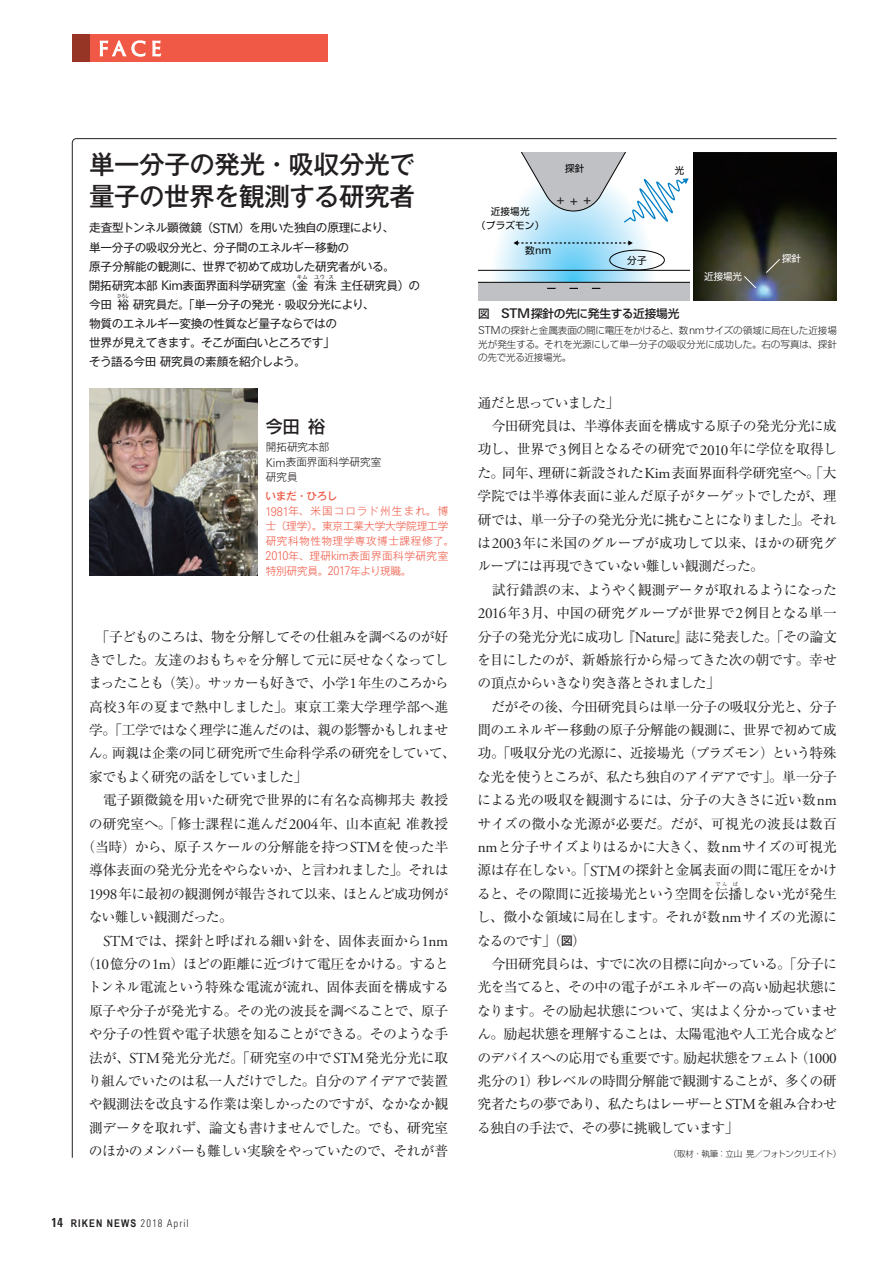
<style>
.page{position:relative;width:893px;height:1263px;background:#fff}
.page>*{position:absolute;margin:0;border:0;box-sizing:border-box;transform-origin:0 0}
.t1{font:500 25.5px/32px "Gothic MB101 Pr 6";letter-spacing:-.015em;color:#231f20}
.t2{font:19.2px "Trajan Sans Pro";color:#fff}
.t3{font:500 16.95px "Shin Go Pr 6";color:#231f20}
.t4{font:13.8px/23.4px "Ryumin Pr 6";letter-spacing:-.035em;color:#231f20}
.t5{font:13.8px "Ryumin Pr 6";letter-spacing:-.06em;color:#231f20}
.t6{font:13.8px "Ryumin Pr 6";letter-spacing:-.09em;color:#231f20}
.t7{font:13.8px "Ryumin Pr 6";letter-spacing:.005em;color:#231f20}
.t8{font:13.8px "Ryumin Pr 6";letter-spacing:-.055em;color:#231f20}
.t9{font:13.8px "Ryumin Pr 6";color:#231f20}
.t10{font:13.8px "Ryumin Pr 6";letter-spacing:.01em;color:#231f20}
.t11{font:13.8px "Ryumin Pr 6";letter-spacing:-.005em;color:#231f20}
.t12{font:13.8px "Ryumin Pr 6";letter-spacing:-.01em;color:#231f20}
.t13{font:13.2px "Linotype Univers Basic";color:#231f20}
.t14{font:11.7px/19.2px "Gothic MB101 Pr 6";letter-spacing:-.03em;color:#231f20}
.t15{font:500 11.7px "Shin Go Pr 6";letter-spacing:-.025em;color:#231f20}
.t16{font:10.8px "Linotype Univers Basic";color:#030303}
.t17{font:300 10.65px/14.9px "Gothic MB101 Pr 6";letter-spacing:.045em;color:#f05946}
.t18{font:300 10.65px/14.9px "Gothic MB101 Pr 6";color:#231f20}
.t19{font:700 10.65px "Arial Narrow";letter-spacing:.1em;color:#231f20}
.t20{font:300 9.6px/13.8px "Shin Go Pr 6";letter-spacing:-.01em;color:#231f20;text-align:justify}
.t21{font:9.6px/13.8px "Shin Go Pr 6";letter-spacing:.02em;color:#030303;text-align:center}
.t22{font:9.6px "Shin Go Pr 6";letter-spacing:-.015em;color:#fff}
.t23{font:300 8.55px "Shin Go Pr 6";letter-spacing:-.055em;color:#231f20}
.t24{font:5.25px "Gothic MB101 Pr 6";letter-spacing:.04em;color:#231f20}
.t25{font:5.25px "Gothic MB101 Pr 6";letter-spacing:.04em;color:#231f20;scale:.73 1}
.t26{font:5.25px "Ryumin Pr 6";color:#231f20}
.s1{font-family:"Linotype Univers Basic";font-size:13.2px}
.s2{font-family:"Linotype Univers Basic";font-size:12px}
.s3{font-weight:500}
.s4{font-family:"Adobe Garamond Pro";font-size:15.15px}
.s5{font-family:"Linotype Univers";font-stretch:condensed;font-size:12.75px}
.s6{font-family:"Linotype Univers";font-weight:300;font-stretch:condensed}
.s7{font-family:"Shin Go Pr 6";font-size:9.6px}
.s8{font-family:"Linotype Univers Basic";font-size:13.35px}
.s9{font-family:"Linotype Univers Basic";font-size:10.95px}
.s10{font-family:"Shin Go Pr 6";font-weight:500;font-size:11.7px}
</style>
<div class="page">
<img style="left:89px;top:389px;width:169px;height:187px">
<div style="left:89px;top:34px;width:238px;height:28px;background:#f05946"></div>
<svg style="left:99px;top:40px;width:63px;height:17px"></svg>
<div style="left:72px;top:34px;width:17px;height:28px;background:#963425"></div>
<div style="left:478px;top:282px;width:212px;height:19px;background:#bfc1c4"></div>
<hr style="left:478px;top:270px;width:212px;height:1px;background:#030303">
<hr style="left:478px;top:282px;width:212px;height:1px;background:#030303">
<svg style="left:490px;top:152px;width:199px;height:137px"></svg>
<img style="left:694px;top:152px;width:143px;height:149px">
<svg style="left:743px;top:275px;width:14px;height:14px"></svg>
<svg style="left:765px;top:258px;width:15px;height:15px"></svg>
<h2 class="t2" style="left:98px;top:35px;width:65px">FACE</h2>
<h1 class="t1" style="left:89px;top:147px;width:328px">単一分子の発光・吸収分光で量子の世界を観測する研究者</h1>
<p class="t14" style="left:89px;top:218px;width:307px">走査型トンネル顕微鏡（<span class="s1">STM</span>）を用いた独自の原理により、単一分子の吸収分光と、分子間のエネルギー移動の<br>原子分解能の観測に、世界で初めて成功した研究者がいる。開拓研究本部 <span class="s1">Kim</span>表面界面科学研究室（金</p>
<p class="t24" style="left:314px;top:273px;width:13px">ユウ</p>
<p class="t24" style="left:328px;top:273px;width:7px">ス</p>
<p class="t14" style="left:89px;top:294px;width:287px">今田裕研究員だ。「単一分子の発光・吸収分光により、</p>
<p class="t24" style="left:297px;top:273px;width:13px">キム</p>
<p class="t14" style="left:314px;top:275px;width:108px">有洙主任研究員）の</p>
<p class="t25" style="left:118px;top:292px;width:17px">ひろし</p>
<p class="t14" style="left:89px;top:313px;width:249px">物質のエネルギー変換の性質など量子ならではの世界が見えてきます。そこが面白いところです」そう語る今田研究員の素顔を紹介しよう。</p>
<p class="t3" style="left:266px;top:413px;width:61px">今田裕</p>
<p class="t18" style="left:266px;top:439px;width:117px">開拓研究本部<br><span class="s2">Kim</span>表面界面科学研究室研究員</p>
<p class="t17" style="left:265px;top:488px;width:190px"><span class="s3">いまだ・ひろし<br></span><span class="s2">1981</span>年、米国コロラド州生まれ。博士（理学）。東京工業大学大学院理工学研究科物性物理学専攻博士課程修了。<br><span class="s2">2010</span>年、理研<span class="s2">kim</span>表面界面科学研究室特別研究員。<span class="s2">2017</span>年より現職。</p>
<p class="t5" style="left:89px;top:625px;width:360px">　「子どものころは、物を分解してその仕組みを調べるのが好</p>
<p class="t4" style="left:88px;top:647px;width:362px">きでした。友達のおもちゃを分解して元に戻せなくなってし</p>
<p class="t6" style="left:89px;top:672px;width:362px">まったことも（笑）。サッカーも好きで、小学<span class="s4">1</span>年生のころから</p>
<p class="t10" style="left:89px;top:696px;width:361px">高校<span class="s4">3</span>年の夏まで熱中しました」。東京工業大学理学部へ進</p>
<p class="t4" style="left:89px;top:717px;width:361px">学。「工学ではなく理学に進んだのは、親の影響かもしれませ</p>
<p class="t4" style="left:89px;top:741px;width:369px">ん。両親は企業の同じ研究所で生命科学系の研究をしていて、</p>
<p class="t5" style="left:89px;top:766px;width:219px">家でもよく研究の話をしていました」</p>
<p class="t12" style="left:89px;top:789px;width:360px">　電子顕微鏡を用いた研究で世界的に有名な高柳邦夫教授</p>
<p class="t7" style="left:89px;top:813px;width:361px">の研究室へ。「修士課程に進んだ<span class="s4">2004</span>年、山本直紀准教授</p>
<p class="t4" style="left:82px;top:834px;width:368px">（当時）から、原子スケールの分解能を持つ<span class="s4">STM</span>を使った半</p>
<p class="t8" style="left:89px;top:859px;width:361px">導体表面の発光分光をやらないか、と言われました」。それは</p>
<p class="t4" style="left:89px;top:881px;width:361px"><span class="s4">1998</span>年に最初の観測例が報告されて以来、ほとんど成功例が</p>
<p class="t5" style="left:89px;top:906px;width:146px">ない難しい観測だった。</p>
<p class="t11" style="left:103px;top:929px;width:347px"><span class="s4">STM</span>では、探針と呼ばれる細い針を、固体表面から<span class="s4">1nm</span></p>
<p class="t4" style="left:82px;top:951px;width:369px">（<span class="s4">10</span>億分の<span class="s4">1m</span>）ほどの距離に近づけて電圧をかける。すると</p>
<p class="t4" style="left:88px;top:975px;width:362px">トンネル電流という特殊な電流が流れ、固体表面を構成する</p>
<p class="t4" style="left:89px;top:998px;width:361px">原子や分子が発光する。その光の波長を調べることで、原子</p>
<p class="t4" style="left:89px;top:1021px;width:361px">や分子の性質や電子状態を知ることができる。そのような手</p>
<p class="t9" style="left:89px;top:1046px;width:361px">法が、<span class="s4">STM</span>発光分光だ。「研究室の中で<span class="s4">STM</span>発光分光に取</p>
<p class="t4" style="left:88px;top:1068px;width:362px">り組んでいたのは私一人だけでした。自分のアイデアで装置</p>
<p class="t4" style="left:89px;top:1092px;width:361px">や観測法を改良する作業は楽しかったのですが、なかなか観</p>
<p class="t4" style="left:89px;top:1115px;width:361px">測データを取れず、論文も書けませんでした。でも、研究室</p>
<p class="t4" style="left:89px;top:1138px;width:361px">のほかのメンバーも難しい実験をやっていたので、それが普</p>
<p class="t19" style="left:51px;top:1215px;width:139px"><span class="s5">14</span> RIKEN NEWS <span class="s6">2018 April</span></p>
<p class="t21" style="left:476px;top:204px;width:70px">近接場光<br>（プラズモン）</p>
<p class="t21" style="left:565px;top:161px;width:21px">探針</p>
<p class="t13" style="left:556px;top:192px;width:37px">+++</p>
<p class="t16" style="left:525px;top:244px;width:28px"><span class="s7">数</span>nm</p>
<p class="t21" style="left:675px;top:163px;width:11px">光</p>
<p class="t21" style="left:627px;top:252px;width:21px">分子</p>
<p class="t22" style="left:704px;top:268px;width:39px">近接場光</p>
<p class="t22" style="left:782px;top:250px;width:21px">探針</p>
<p class="t15" style="left:478px;top:303px;width:203px">図　<span class="s8">STM</span>探針の先に発生する近接場光</p>
<p class="t20" style="left:478px;top:322px;width:360px"><span class="s9">STM</span>の探針と金属表面の間に電圧をかけると、数<span class="s9">nm</span>サイズの領域に局在した近接場光が発生する。それを光源にして単一分子の吸収分光に成功した。右の写真は、探針の先で光る近接場光。</p>
<p class="t4" style="left:477px;top:390px;width:361px">通だと思っていました」<br>　今田研究員は、半導体表面を構成する原子の発光分光に成功し、世界で<span class="s4">3</span>例目となるその研究で<span class="s4">2010</span>年に学位を取得した。同年、理研に新設された<span class="s4">Kim</span>表面界面科学研究室へ。「大学院では半導体表面に並んだ原子がターゲットでしたが、理研では、単一分子の発光分光に挑むことになりました」。それは<span class="s4">2003</span>年に米国のグループが成功して以来、ほかの研究グループには再現できていない難しい観測だった。<br>　試行錯誤の末、ようやく観測データが取れるようになった<br><span class="s4">2016</span>年<span class="s4">3</span>月、中国の研究グループが世界で<span class="s4">2</span>例目となる単一分子の発光分光に成功し『<span class="s4">Nature</span>』誌に発表した。「その論文を目にしたのが、新婚旅行から帰ってきた次の朝です。幸せの頂点からいきなり突き落とされました」<br>　だがその後、今田研究員らは単一分子の吸収分光と、分子間のエネルギー移動の原子分解能の観測に、世界で初めて成功。「吸収分光の光源に、近接場光（プラズモン）という特殊な光を使うところが、私たち独自のアイデアです」。単一分子による光の吸収を観測するには、分子の大きさに近い数<span class="s4">nm</span>サイズの微小な光源が必要だ。だが、可視光の波長は数百<span class="s4">nm</span>と分子サイズよりはるかに大きく、数<span class="s4">nm</span>サイズの可視光源は存在しない。「<span class="s4">STM</span>の探針と金属表面の間に電圧をかけると、その隙間に近接場光という空間を伝播しない光が発生</p>
<p class="t26" style="left:715px;top:880px;width:14px">でん</p>
<p class="t26" style="left:733px;top:880px;width:7px">ぱ</p>
<p class="t4" style="left:477px;top:904px;width:362px">し、微小な領域に局在します。それが数<span class="s4">nm</span>サイズの光源になるのです」（<span class="s10">図</span>）<br>　今田研究員らは、すでに次の目標に向かっている。「分子に光を当てると、その中の電子がエネルギーの高い励起状態になります。その励起状態について、実はよく分かっていません。励起状態を理解することは、太陽電池や人工光合成などのデバイスへの応用でも重要です。励起状態をフェムト（<span class="s4">1000</span>兆分の<span class="s4">1</span>）秒レベルの時間分解能で観測することが、多くの研究者たちの夢であり、私たちはレーザーと<span class="s4">STM</span>を組み合わせる独自の手法で、その夢に挑戦しています」</p>
<p class="t23" style="left:669px;top:1146px;width:174px">（取材・執筆：立山晃／フォトンクリエイト）</p>
</div>
